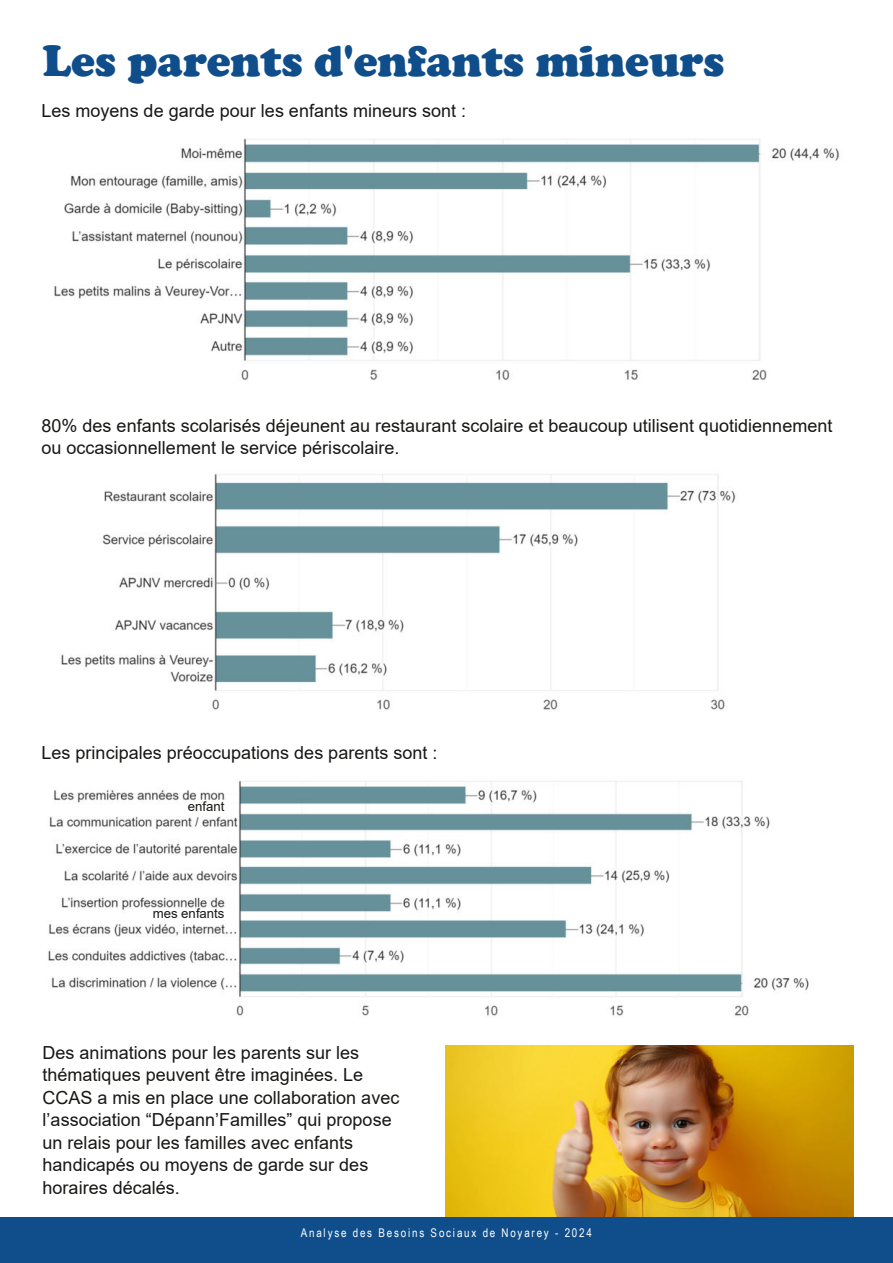
<style>
.page{position:relative;width:893px;height:1263px;background:#fff}
.page>*{position:absolute;margin:0;border:0;box-sizing:border-box;transform-origin:0 0}
.t1{font:900 45px "Cooper";color:#104e8b}
.t2{font:18px/22.5px "Arial";color:#181715}
.t3{font:13.2px "Arial";color:#181715}
.t4{font:12px "Arial Narrow";letter-spacing:.145em;color:#fff}
</style>
<div class="page">
<img style="left:54px;top:138px;width:785px;height:242px">
<img style="left:61px;top:474px;width:675px;height:236px">
<img style="left:48px;top:781px;width:761px;height:235px">
<div style="left:226px;top:795px;width:11px;height:6px;background:#fff"></div>
<div style="left:226px;top:901px;width:11px;height:7px;background:#fff"></div>
<img style="left:445px;top:1045px;width:408px;height:172px">
<div style="left:0;top:1217px;width:893px;height:46px;background:#104e8b"></div>
<h1 class="t1" style="left:43px;top:34px;width:683px">Les parents d'enfants mineurs</h1>
<p class="t2" style="left:41px;top:99px;width:426px">Les moyens de garde pour les enfants mineurs sont :</p>
<p class="t2" style="left:41px;top:414px;width:793px">80% des enfants scolarisés déjeunent au restaurant scolaire et beaucoup utilisent quotidiennement ou occasionnellement le service périscolaire.</p>
<p class="t2" style="left:41px;top:741px;width:397px">Les principales préoccupations des parents sont :</p>
<p class="t3" style="left:188px;top:797px;width:38px">enfant</p>
<p class="t3" style="left:153px;top:904px;width:73px">mes enfants</p>
<p class="t2" style="left:43px;top:1041px;width:358px">Des animations pour les parents sur les thématiques peuvent être imaginées. Le CCAS a mis en place une collaboration avec l’association “Dépann’Familles” qui propose un relais pour les familles avec enfants handicapés ou moyens de garde sur des horaires décalés.</p>
<p class="t4" style="left:301px;top:1224px;width:292px">Analyse des Besoins Sociaux de Noyarey - 2024</p>
</div>
